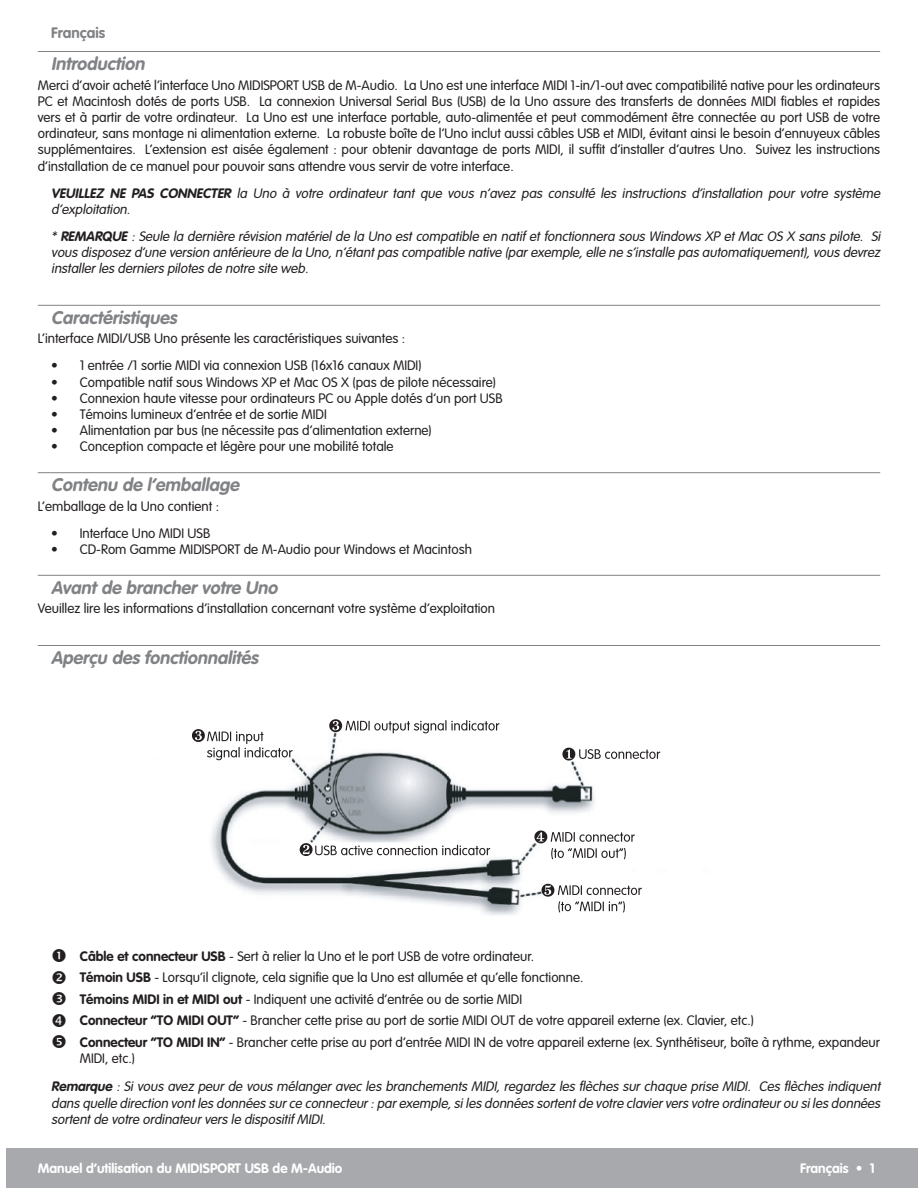
<style>
.page{position:relative;width:918px;height:1188px;background:#fff}
.page>*{position:absolute;margin:0;border:0;box-sizing:border-box;transform-origin:0 0}
.t1{font:italic 700 18px "VAG Rounded";color:#808285}
.t2{font:700 15px "VAG Rounded";color:#808285}
.t3{font:300 13.5px/16.2px "VAG Rounded";color:#231f20}
.t4{font:italic 300 13.5px/16.2px "VAG Rounded";color:#231f20}
.t5{font:700 13.5px "VAG Rounded";color:#fff}
.s1{font-weight:700}
.s2{font-style:normal}
</style>
<div class="page">
<div style="left:14px;top:1149px;width:904px;height:39px;background:#a8a9ad"></div>
<hr style="left:38px;top:51px;width:842px;height:1px;background:#808285">
<hr style="left:38px;top:305px;width:842px;height:1px;background:#808285">
<hr style="left:38px;top:472px;width:842px;height:1px;background:#808285">
<hr style="left:38px;top:575px;width:842px;height:1px;background:#808285">
<hr style="left:38px;top:645px;width:842px;height:1px;background:#808285">
<img style="left:211px;top:733px;width:450px;height:182px">
<svg style="left:329px;top:719px;width:171px;height:14px"></svg>
<svg style="left:562px;top:748px;width:98px;height:13px"></svg>
<svg style="left:534px;top:831px;width:101px;height:28px"></svg>
<svg style="left:542px;top:884px;width:100px;height:29px"></svg>
<svg style="left:192px;top:729px;width:101px;height:31px"></svg>
<svg style="left:300px;top:843px;width:190px;height:13px"></svg>
<p class="t2" style="left:51px;top:24px;width:55px">Français</p>
<h1 class="t1" style="left:51px;top:53px;width:99px">Introduction</h1>
<p class="t3" style="left:38px;top:77px;width:844px;text-align:justify">Merci d’avoir acheté l’interface Uno MIDISPORT USB de M-Audio. La Uno est une interface MIDI 1-in/1-out avec compatibilité native pour les ordinateurs PC et Macintosh dotés de ports USB. La connexion Universal Serial Bus (USB) de la Uno assure des transferts de données MIDI fiables et rapides vers et à partir de votre ordinateur. La Uno est une interface portable, auto-alimentée et peut commodément être connectée au port USB de votre ordinateur, sans montage ni alimentation externe. La robuste boîte de l’Uno inclut aussi câbles USB et MIDI, évitant ainsi le besoin d’ennuyeux câbles supplémentaires. L’extension est aisée également : pour obtenir davantage de ports MIDI, il suffit d’installer d’autres Uno. Suivez les instructions d’installation de ce manuel pour pouvoir sans attendre vous servir de votre interface.</p>
<p class="t4" style="left:51px;top:185px;width:833px"><span class="s1">VEUILLEZ NE PAS CONNECTER</span> la Uno à votre ordinateur tant que vous n’avez pas consulté les instructions d’installation pour votre système d’exploitation.</p>
<p class="t4" style="left:51px;top:228px;width:833px;text-align:justify">* <span class="s1">REMARQUE</span> : Seule la dernière révision matériel de la Uno est compatible en natif et fonctionnera sous Windows XP et Mac OS X sans pilote. Si vous disposez d’une version antérieure de la Uno,n’étantpas compatible native (parexemple,elle ne s’installe pas automatiquement),vous devrez installerles derniers pilotes de notre site web.</p>
<h1 class="t1" style="left:51px;top:307px;width:131px">Caractéristiques</h1>
<p class="t3" style="left:38px;top:331px;width:369px">L’interface MIDI/USB Uno présente les caractéristiques suivantes :</p>
<p class="t3" style="left:51px;top:358px;width:372px">• 1 entrée /1 sortie MIDI via connexion USB (16x16 canaux MIDI)</p>
<p class="t3" style="left:51px;top:374px;width:446px">• Compatible natif sous Windows XP et Mac OS X (pas de pilote nécessaire)</p>
<p class="t3" style="left:51px;top:390px;width:453px">• Connexion haute vitesse pour ordinateurs PC ou Apple dotés d’un port USB</p>
<p class="t3" style="left:51px;top:406px;width:277px">• Témoins lumineux d’entrée et de sortie MIDI</p>
<p class="t3" style="left:51px;top:422px;width:382px">• Alimentation par bus (ne nécessite pas d’alimentation externe)</p>
<p class="t3" style="left:51px;top:439px;width:344px">• Conception compacte et légère pour une mobilité totale</p>
<h1 class="t1" style="left:51px;top:474px;width:193px">Contenu de l’emballage</h1>
<p class="t3" style="left:38px;top:498px;width:183px">L’emballage de la Uno contient :</p>
<p class="t3" style="left:51px;top:525px;width:161px">• Interface Uno MIDI USB</p>
<p class="t3" style="left:51px;top:541px;width:422px">• CD-Rom Gamme MIDISPORT de M-Audio pour Windows et Macintosh</p>
<h1 class="t1" style="left:51px;top:577px;width:231px">Avant de brancher votre Uno</h1>
<p class="t3" style="left:38px;top:601px;width:459px">Veuillez lire les informations d’installation concernant votre système d’exploitation</p>
<h1 class="t1" style="left:51px;top:647px;width:212px">Aperçu des fonctionnalités</h1>
<p class="t3" style="left:80px;top:945px;width:505px;line-height:21.6px"><span class="s1">Câble et connecteur USB</span> - Sert à relier la Uno et le port USB de votre ordinateur.<br><span class="s1">Témoin USB</span> - Lorsqu’il clignote, cela signifie que la Uno est allumée et qu’elle fonctionne.<br><span class="s1">Témoins MIDI in et MIDI out</span> - Indiquent une activité d’entrée ou de sortie MIDI</p>
<p class="t3" style="left:80px;top:1010px;width:802px;line-height:21.6px;text-indent:-29px">➔ <span class="s1">Connecteur “TO MIDI OUT”</span> - Brancher cette prise au port de sortie MIDI OUT de votre appareil externe (ex. Clavier, etc.)<br><span class="s1">Connecteur “TO MIDI IN”</span> - Brancher cette prise au port d’entrée MIDI IN de votre appareil externe (ex. Synthétiseur, boîte à rythme, expandeur</p>
<p class="t4" style="left:51px;top:1044px;width:833px;line-height:28.2px;text-indent:28px"><span class="s2">MIDI, etc.)<br></span><span class="s1">Remarque</span> : Si vous avez peur de vous mélanger avec les branchements MIDI, regardez les flèches sur chaque prise MIDI. Ces flèches indiquent</p>
<p class="t4" style="left:51px;top:1095px;width:833px">dans quelle direction vontles données surce connecteur:parexemple,siles données sortentde votre claviervers votre ordinateurou siles données sortentde votre ordinateurvers le dispositif MIDI.</p>
<p class="t5" style="left:38px;top:1160px;width:306px">Manuel d’utilisation du MIDISPORT USB de M-Audio</p>
<p class="t5" style="left:800px;top:1160px;width:76px">Français • 1</p>
</div>
